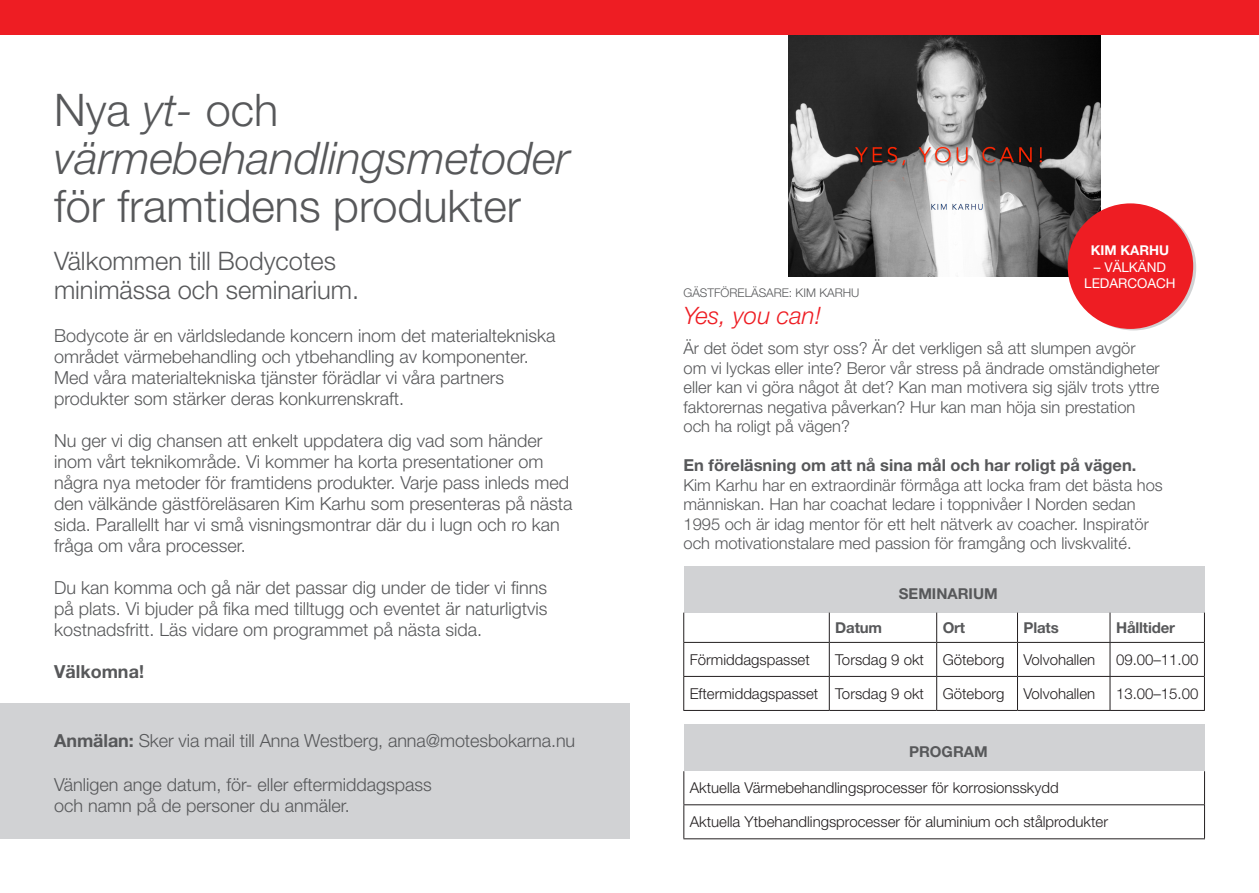
<style>
.page{position:relative;width:1259px;height:893px;background:#fff}
.page>*{position:absolute;margin:0;border:0;box-sizing:border-box;transform-origin:0 0}
.t1{font:300 45px/48px "Helvetica Neue LT Pro";color:#57585a}
.t2{font:300 25.5px/28.5px "Helvetica Neue LT Pro";color:#57585a}
.t3{font:italic 300 24px "Helvetica Neue LT Pro";color:#ee1d23}
.t4{font:300 18px/21px "Helvetica Neue LT Pro";color:#57585a}
.t5{font:700 18px "Helvetica Neue LT Pro";color:#57585a}
.t6{font:300 16.5px/19.5px "Helvetica Neue LT Pro";color:#57585a}
.t7{font:300 15px "Helvetica Neue LT Pro";color:#231f20}
.t8{font:700 15px "Helvetica Neue LT Pro";letter-spacing:-.01em;color:#57585a}
.t9{font:13.5px "Helvetica Neue LT Pro";color:#fff}
.t10{font:700 13.5px "Helvetica Neue LT Pro";color:#fff}
.t11{font:300 12px "Helvetica Neue LT Pro";color:#57585a}
.s1{font-style:italic}
.s2{font-weight:700}
</style>
<div class="page">
<img style="left:788px;top:34px;width:312px;height:242px">
<svg style="left:1070px;top:205px;width:126px;height:125px"></svg>
<div style="left:0;top:704px;width:629px;height:135px;background:#d1d2d4"></div>
<div style="left:0;top:0;width:1259px;height:34px;background:#ee1d23"></div>
<div style="left:684px;top:566px;width:520px;height:47px;background:#d1d2d4"></div>
<svg style="left:683px;top:613px;width:1px;height:29px"></svg>
<hr style="left:683px;top:642px;width:146px;height:1px;background:#231f20">
<hr style="left:829px;top:642px;width:107px;height:1px;background:#231f20">
<hr style="left:936px;top:642px;width:81px;height:1px;background:#231f20">
<hr style="left:1017px;top:642px;width:93px;height:1px;background:#231f20">
<hr style="left:1110px;top:642px;width:94px;height:1px;background:#231f20">
<hr style="left:683px;top:676px;width:146px;height:1px;background:#231f20">
<hr style="left:683px;top:677px;width:1px;height:33px;background:#231f20">
<hr style="left:829px;top:676px;width:107px;height:1px;background:#231f20">
<hr style="left:936px;top:676px;width:81px;height:1px;background:#231f20">
<hr style="left:1017px;top:676px;width:93px;height:1px;background:#231f20">
<hr style="left:1110px;top:676px;width:94px;height:1px;background:#231f20">
<hr style="left:683px;top:710px;width:146px;height:1px;background:#231f20">
<hr style="left:829px;top:710px;width:107px;height:1px;background:#231f20">
<hr style="left:936px;top:710px;width:81px;height:1px;background:#231f20">
<hr style="left:1017px;top:710px;width:93px;height:1px;background:#231f20">
<hr style="left:1110px;top:710px;width:94px;height:1px;background:#231f20">
<svg style="left:829px;top:613px;width:1px;height:29px"></svg>
<svg style="left:936px;top:613px;width:1px;height:29px"></svg>
<svg style="left:1017px;top:613px;width:1px;height:29px"></svg>
<svg style="left:1109px;top:613px;width:1px;height:29px"></svg>
<svg style="left:1204px;top:613px;width:1px;height:29px"></svg>
<hr style="left:683px;top:643px;width:1px;height:33px;background:#231f20">
<hr style="left:829px;top:643px;width:1px;height:33px;background:#231f20">
<hr style="left:936px;top:643px;width:1px;height:33px;background:#231f20">
<hr style="left:1017px;top:643px;width:1px;height:33px;background:#231f20">
<hr style="left:1109px;top:643px;width:1px;height:33px;background:#231f20">
<hr style="left:1204px;top:642px;width:1px;height:34px;background:#231f20">
<hr style="left:829px;top:677px;width:1px;height:33px;background:#231f20">
<hr style="left:936px;top:677px;width:1px;height:33px;background:#231f20">
<hr style="left:1017px;top:677px;width:1px;height:33px;background:#231f20">
<hr style="left:1109px;top:677px;width:1px;height:33px;background:#231f20">
<hr style="left:1204px;top:676px;width:1px;height:34px;background:#231f20">
<div style="left:684px;top:724px;width:520px;height:47px;background:#d1d2d4"></div>
<hr style="left:683px;top:771px;width:1px;height:33px;background:#231f20">
<hr style="left:1204px;top:771px;width:1px;height:34px;background:#231f20">
<hr style="left:1204px;top:805px;width:1px;height:33px;background:#231f20">
<hr style="left:683px;top:804px;width:521px;height:1px;background:#231f20">
<hr style="left:683px;top:805px;width:1px;height:33px;background:#231f20">
<hr style="left:683px;top:838px;width:522px;height:1px;background:#231f20">
<div style="left:1067px;top:203px;width:126px;height:126px;background:#ee1d23;border-radius:50%"></div>
<p class="t1" style="left:54px;top:85px;width:517px">Nya <span class="s1">yt-</span> och <span class="s1">värmebehandlingsmetoder </span>för framtidens produkter</p>
<p class="t2" style="left:54px;top:246px;width:307px">Välkommen till Bodycotes minimässa och seminarium.</p>
<p class="t4" style="left:54px;top:325px;width:503px">Bodycote är en världsledande koncern inom det materialtekniska området värmebehandling och ytbehandling av komponenter.<br>Med våra materialtekniska tjänster förädlar vi våra partners produkter som stärker deras konkurrenskraft.</p>
<p class="t4" style="left:54px;top:430px;width:520px">Nu ger vi dig chansen att enkelt uppdatera dig vad som händer inom vårt teknikområde. Vi kommer ha korta presentationer om några nya metoder för framtidens produkter. Varje pass inleds med den välkände gästföreläsaren Kim Karhu som presenteras på nästa sida. Parallellt har vi små visningsmontrar där du i lugn och ro kan fråga om våra processer.</p>
<p class="t4" style="left:54px;top:577px;width:495px;text-align:justify">Du kan komma och gå när det passar dig under de tider vi finns på plats. Vi bjuder på fika med tilltugg och eventet är naturligtvis kostnadsfritt. Läs vidare om programmet på nästa sida.</p>
<p class="t5" style="left:54px;top:661px;width:91px">Välkomna!</p>
<p class="t4" style="left:54px;top:730px;width:523px"><span class="s2">Anmälan:</span> Sker via mail till Anna Westberg, anna@motesbokarna.nu</p>
<p class="t4" style="left:54px;top:773px;width:379px">Vänligen ange datum, för- eller eftermiddagspass och namn på de personer du anmäler.</p>
<p class="t10" style="left:1090px;top:242px;width:80px">KIM KARHU</p>
<p class="t9" style="left:1094px;top:259px;width:74px">– VÄLKÄND</p>
<p class="t9" style="left:1084px;top:275px;width:93px">LEDARCOACH</p>
<p class="t11" style="left:683px;top:286px;width:177px">GÄSTFÖRELÄSARE: KIM KARHU</p>
<p class="t3" style="left:683px;top:301px;width:139px">Yes, you can!</p>
<p class="t6" style="left:683px;top:338px;width:478px">Är det ödet som styr oss? Är det verkligen så att slumpen avgör om vi lyckas eller inte? Beror vår stress på ändrade omständigheter eller kan vi göra något åt det? Kan man motivera sig själv trots yttre faktorernas negativa påverkan? Hur kan man höja sin prestation och ha roligt på vägen?</p>
<p class="t6" style="left:683px;top:455px;width:481px"><span class="s2">En föreläsning om att nå sina mål och har roligt på vägen.<br></span>Kim Karhu har en extraordinär förmåga att locka fram det bästa hos människan. Han har coachat ledare i toppnivåer I Norden sedan</p>
<p class="t6" style="left:683px;top:514px;width:467px">1995 och är idag mentor för ett helt nätverk av coacher. Inspiratör</p>
<p class="t6" style="left:683px;top:533px;width:450px">och motivationstalare med passion för framgång och livskvalité.</p>
<p class="t8" style="left:899px;top:584px;width:100px">SEMINARIUM</p>
<p class="t8" style="left:835px;top:618px;width:48px">Datum</p>
<p class="t8" style="left:942px;top:618px;width:24px">Ort</p>
<p class="t8" style="left:1023px;top:618px;width:37px">Plats</p>
<p class="t8" style="left:1116px;top:618px;width:61px">Hålltider</p>
<p class="t7" style="left:690px;top:650px;width:122px">Förmiddagspasset</p>
<p class="t7" style="left:835px;top:650px;width:90px">Torsdag 9 okt</p>
<p class="t7" style="left:942px;top:650px;width:63px">Göteborg</p>
<p class="t7" style="left:1023px;top:650px;width:73px">Volvohallen</p>
<p class="t7" style="left:1116px;top:650px;width:84px">09.00–11.00</p>
<p class="t7" style="left:690px;top:684px;width:130px">Eftermiddagspasset</p>
<p class="t7" style="left:835px;top:684px;width:90px">Torsdag 9 okt</p>
<p class="t7" style="left:942px;top:684px;width:63px">Göteborg</p>
<p class="t7" style="left:1023px;top:684px;width:73px">Volvohallen</p>
<p class="t7" style="left:1116px;top:684px;width:84px">13.00–15.00</p>
<p class="t8" style="left:909px;top:743px;width:80px">PROGRAM</p>
<p class="t7" style="left:690px;top:779px;width:370px">Aktuella Värmebehandlingsprocesser för korrosionsskydd</p>
<p class="t7" style="left:690px;top:813px;width:420px">Aktuella Ytbehandlingsprocesser för aluminium och stålprodukter</p>
</div>
